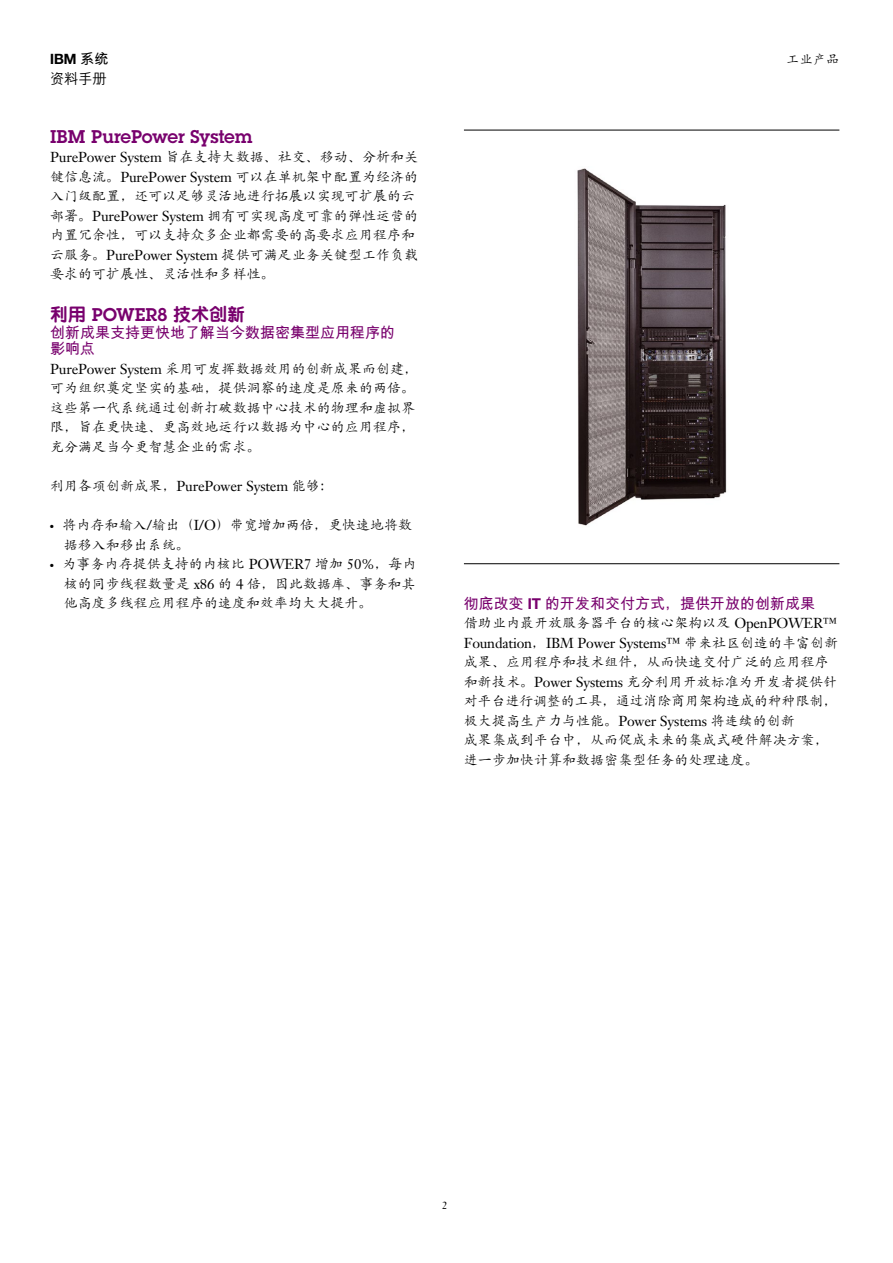
<style>
.page{position:relative;width:893px;height:1263px;background:#fff}
.page>*{position:absolute;margin:0;border:0;box-sizing:border-box;transform-origin:0 0}
.t1{font:600 18px "Lubalinfor IBM";color:#78006d}
.t2{font:800 18px "M Yuen PRC";color:#78006d}
.t3{font:700 15px/16.5px "M Hei PRC";color:#78006d}
.t4{font:500 14.25px/19.5px "M Kai PRC";letter-spacing:-.015em;color:#000}
.t5{font:14.25px "Janson Text LT Pro";letter-spacing:-.015em;color:#000}
.t6{font:700 14.25px "Helv Neuefor IBM";color:#000}
.t7{font:500 14.25px "M Hei PRC";color:#000}
.t8{font:500 13.5px "M Kai PRC";color:#000}
.t9{font:10.5px "Janson Text LT Pro";color:#000}
.t10{font:4.5px "Zapf Dingbats";color:#000}
.s1{font-family:"M Hei PRC"}
.s2{font-family:"Janson Text LT Pro";font-weight:400}
.s3{font-family:"Lubalinfor IBM";font-weight:600}
.s4{font-family:"M Kai PRC";font-weight:500}
.s5{font-family:"Helv Neuefor IBM"}
</style>
<div class="page">
<hr style="left:464px;top:130px;width:375px;height:1px;background:#000">
<hr style="left:464px;top:563px;width:375px;height:1px;background:#000">
<img style="left:577px;top:168px;width:150px;height:358px">
<p class="t6" style="left:50px;top:50px;width:60px">IBM <span class="s1">系统</span></p>
<p class="t8" style="left:786px;top:52px;width:55px">工业产品</p>
<p class="t7" style="left:50px;top:71px;width:58px">资料手册</p>
<h2 class="t1" style="left:50px;top:124px;width:204px">IBM PurePower System</h2>
<p class="t4" style="left:50px;top:147px;width:370px"><span class="s2">PurePower System</span> 旨在支持大数据、社交、移动、分析和关键信息流。<span class="s2">PurePower System</span> 可以在单机架中配置为经济的入门级配置，还可以足够灵活地进行拓展以实现可扩展的云部署。<span class="s2">PurePower System</span> 拥有可实现高度可靠的弹性运营的内置冗余性，可以支持众多企业都需要的高要求应用程序和云服务。<span class="s2">PurePower System</span> 提供可满足业务关键型工作负载要求的可扩展性、灵活性和多样性。</p>
<h2 class="t2" style="left:50px;top:306px;width:197px">利用 <span class="s3">POWER8</span> 技术创新</h2>
<h2 class="t3" style="left:50px;top:324px;width:346px">创新成果支持更快地了解当今数据密集型应用程序的影响点</h2>
<p class="t4" style="left:50px;top:359px;width:370px"><span class="s2">PurePower System</span> 采用可发挥数据效用的创新成果而创建，可为组织奠定坚实的基础，提供洞察的速度是原来的两倍。这些第一代系统通过创新打破数据中心技术的物理和虚拟界限，旨在更快速、更高效地运行以数据为中心的应用程序，充分满足当今更智慧企业的需求。</p>
<p class="t5" style="left:50px;top:477px;width:285px"><span class="s4">利用各项创新成果，</span>PurePower System <span class="s4">能够：</span></p>
<p class="t10" style="left:50px;top:524px;width:11px">●● ●</p>
<p class="t4" style="left:63px;top:515px;width:351px">将内存和输入<span class="s2">/</span>输出（<span class="s2">I/O</span>）带宽增加两倍，更快速地将数据移入和移出系统。</p>
<p class="t10" style="left:50px;top:563px;width:11px">●● ●</p>
<p class="t4" style="left:63px;top:554px;width:356px;text-align:justify">为事务内存提供支持的内核比 <span class="s2">POWER7</span> 增加 <span class="s2">50%</span>，每内核的同步线程数量是 <span class="s2">x86</span> 的 <span class="s2">4</span> 倍，因此数据库、事务和其他高度多线程应用程序的速度和效率均大大提升。</p>
<h2 class="t3" style="left:464px;top:595px;width:353px">彻底改变 <span class="s5">IT</span> 的开发和交付方式，提供开放的创新成果</h2>
<p class="t4" style="left:464px;top:613px;width:376px">借助业内最开放服务器平台的核心架构以及 <span class="s2">OpenPOWER™ Foundation</span>，<span class="s2">IBM Power Systems™</span> 带来社区创造的丰富创新成果、应用程序和技术组件，从而快速交付广泛的应用程序和新技术。<span class="s2">Power Systems</span> 充分利用开放标准为开发者提供针对平台进行调整的工具，通过消除商用架构造成的种种限制，极大提高生产力与性能。<span class="s2">Power Systems</span> 将连续的创新<br>成果集成到平台中，从而促成未来的集成式硬件解决方案，进一步加快计算和数据密集型任务的处理速度。</p>
<p class="t9" style="left:442px;top:1199px;width:7px">2</p>
</div>
